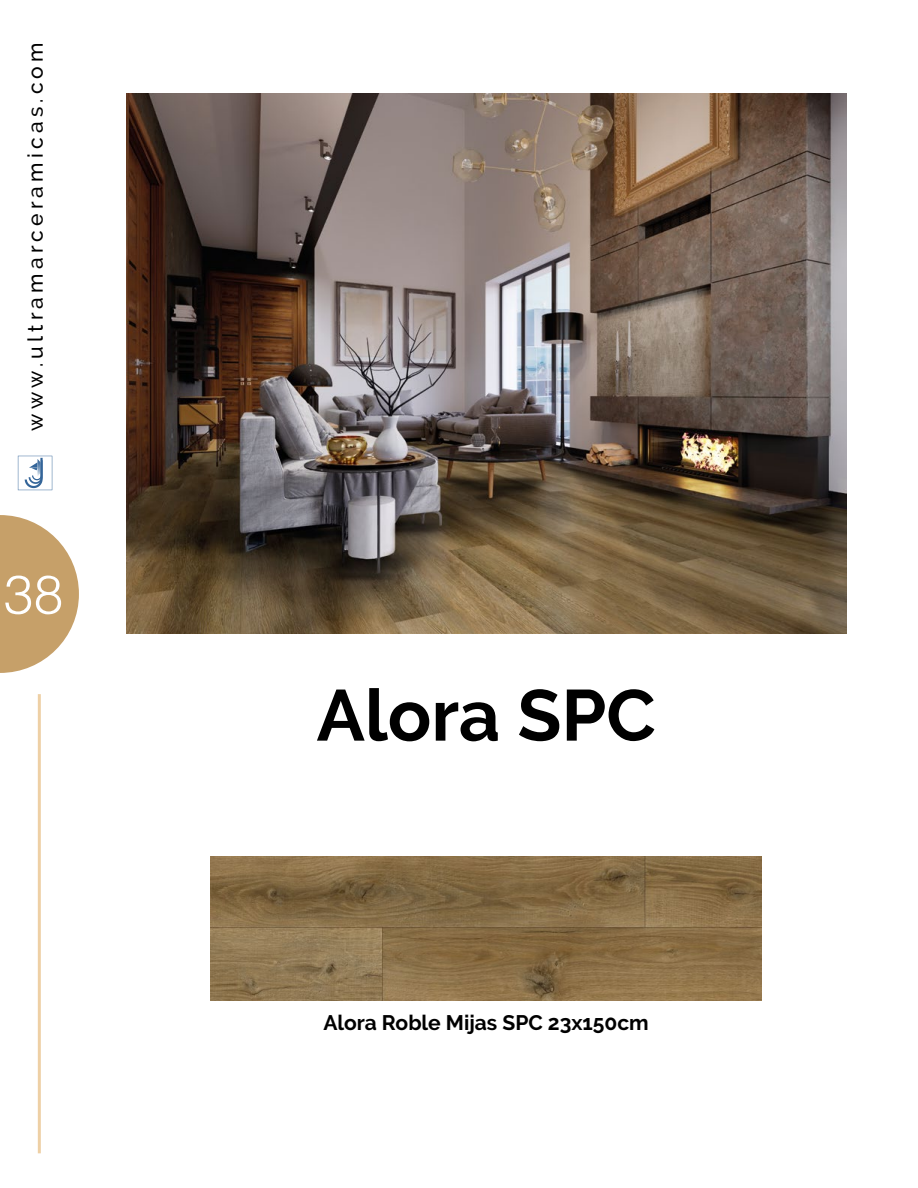
<style>
.page{position:relative;width:918px;height:1188px;background:#fff}
.page>*{position:absolute;margin:0;border:0;box-sizing:border-box;transform-origin:0 0}
.t1{font:700 72px "Raleway";color:#000}
.t2{font:300 54px "Helvetica LT Std";color:#fff}
.t3{font:700 21px "Raleway";color:#000}
.t4{font:500 21px "Raleway";letter-spacing:.2em;color:#000}
</style>
<div class="page">
<img style="left:126px;top:94px;width:720px;height:540px">
<img style="left:211px;top:856px;width:550px;height:145px">
<svg style="left:0;top:515px;width:79px;height:158px"></svg>
<hr style="left:38px;top:694px;width:3px;height:459px;background:#eed0a5">
<svg style="left:18px;top:456px;width:34px;height:34px"></svg>
<p class="t4" style="left:23px;top:431px;width:390px;rotate:-90deg">www.ultramarceramicas.com</p>
<h2 class="t2" style="left:3px;top:561px;width:62px">38</h2>
<h1 class="t1" style="left:317px;top:674px;width:341px">Alora SPC</h1>
<p class="t3" style="left:323px;top:1011px;width:327px">Alora Roble Mijas SPC 23x150cm</p>
</div>
